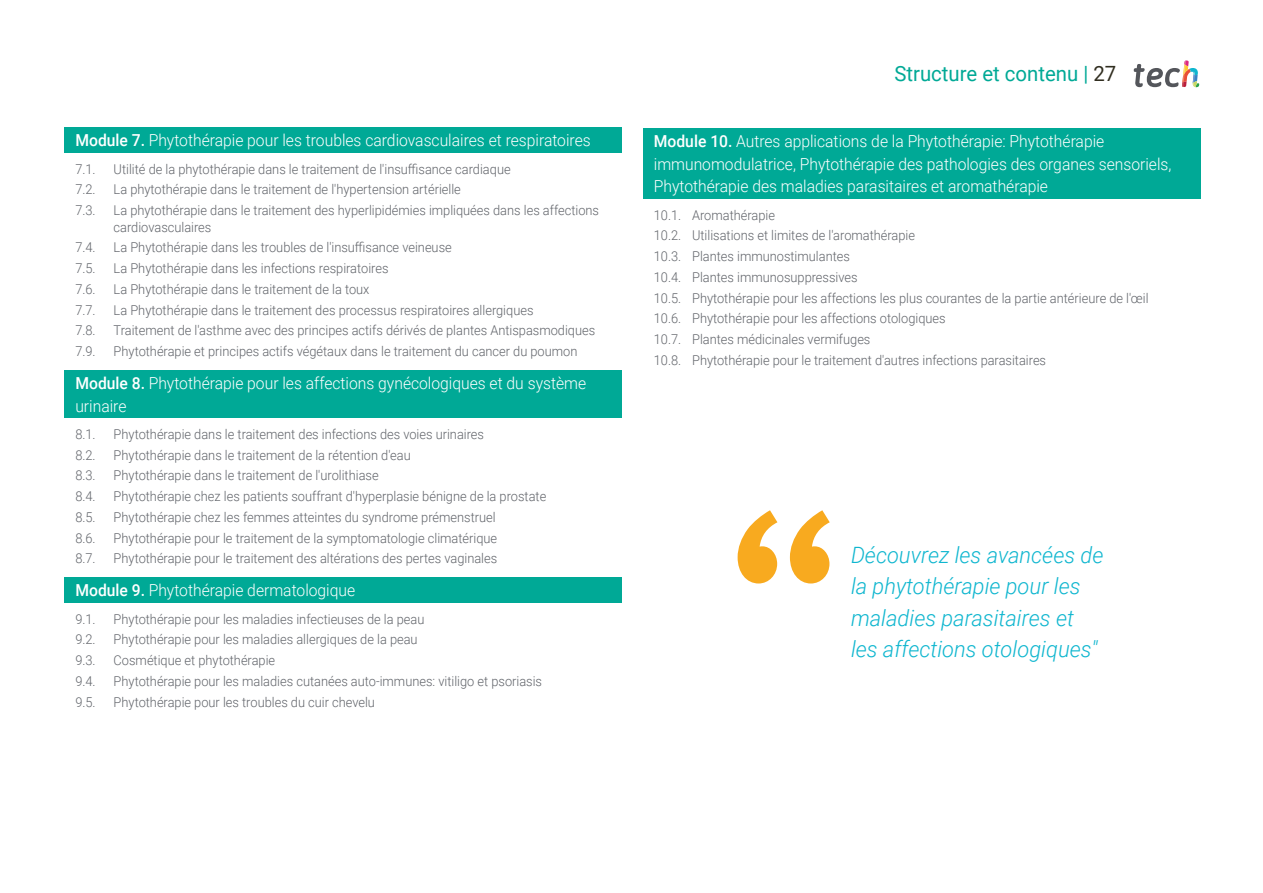
<style>
.page{position:relative;width:1263px;height:893px;background:#fff}
.page>*{position:absolute;margin:0;border:0;box-sizing:border-box;transform-origin:0 0}
.t1{font:italic 300 22.5px/31.5px "Roboto";color:#0fb6cf}
.t2{font:21px "Roboto";color:#00a996}
.t3{font:300 16.5px/22.5px "Roboto";color:#fff;scale:.95 1}
.t4{font:300 13.5px/20.7px "Roboto";color:#61646a;scale:.95 1}
.s1{font-weight:500}
.s2{color:#312e20}
</style>
<div class="page">
<div style="left:64px;top:128px;width:558px;height:25px;background:#00a996"></div>
<div style="left:64px;top:370px;width:558px;height:48px;background:#00a996"></div>
<div style="left:64px;top:578px;width:558px;height:25px;background:#00a996"></div>
<div style="left:643px;top:129px;width:557px;height:70px;background:#00a996"></div>
<svg style="left:738px;top:510px;width:92px;height:73px"></svg>
<svg style="left:1134px;top:61px;width:65px;height:27px"></svg>
<p class="t3" style="left:75px;top:129px;width:544px"><span class="s1">Module 7.</span> Phytothérapie pour les troubles cardiovasculaires et respiratoires</p>
<p class="t4" style="left:75px;top:158px;width:23px">7.1.</p>
<p class="t4" style="left:114px;top:158px;width:419px">Utilité de la phytothérapie dans le traitement de l'insuffisance cardiaque</p>
<p class="t4" style="left:75px;top:179px;width:23px">7.2.</p>
<p class="t4" style="left:114px;top:179px;width:367px">La phytothérapie dans le traitement de l'hypertension artérielle</p>
<p class="t4" style="left:75px;top:199px;width:23px">7.3.</p>
<p class="t4" style="left:114px;top:201px;width:512px;line-height:16.5px">La phytothérapie dans le traitement des hyperlipidémies impliquées dans les affections cardiovasculaires</p>
<p class="t4" style="left:75px;top:237px;width:23px">7.4.</p>
<p class="t4" style="left:114px;top:237px;width:357px">La Phytothérapie dans les troubles de l'insuffisance veineuse</p>
<p class="t4" style="left:75px;top:257px;width:23px">7.5.</p>
<p class="t4" style="left:114px;top:257px;width:291px">La Phytothérapie dans les infections respiratoires</p>
<p class="t4" style="left:75px;top:278px;width:23px">7.6.</p>
<p class="t4" style="left:114px;top:278px;width:271px">La Phytothérapie dans le traitement de la toux</p>
<p class="t4" style="left:75px;top:299px;width:23px">7.7.</p>
<p class="t4" style="left:114px;top:299px;width:443px">La Phytothérapie dans le traitement des processus respiratoires allergiques</p>
<p class="t4" style="left:75px;top:320px;width:23px">7.8.</p>
<p class="t4" style="left:114px;top:320px;width:508px">Traitement de l'asthme avec des principes actifs dérivés de plantes Antispasmodiques</p>
<p class="t4" style="left:75px;top:340px;width:23px">7.9.</p>
<p class="t4" style="left:114px;top:340px;width:490px">Phytothérapie et principes actifs végétaux dans le traitement du cancer du poumon</p>
<p class="t3" style="left:75px;top:371px;width:539px"><span class="s1">Module 8.</span> Phytothérapie pour les affections gynécologiques et du système urinaire</p>
<p class="t4" style="left:75px;top:423px;width:23px">8.1.</p>
<p class="t4" style="left:114px;top:423px;width:391px">Phytothérapie dans le traitement des infections des voies urinaires</p>
<p class="t4" style="left:75px;top:444px;width:23px">8.2.</p>
<p class="t4" style="left:114px;top:444px;width:314px">Phytothérapie dans le traitement de la rétention d'eau</p>
<p class="t4" style="left:75px;top:465px;width:23px">8.3.</p>
<p class="t4" style="left:114px;top:465px;width:280px">Phytothérapie dans le traitement de l'urolithiase</p>
<p class="t4" style="left:75px;top:485px;width:23px">8.4.</p>
<p class="t4" style="left:114px;top:485px;width:457px">Phytothérapie chez les patients souffrant d'hyperplasie bénigne de la prostate</p>
<p class="t4" style="left:75px;top:506px;width:23px">8.5.</p>
<p class="t4" style="left:114px;top:506px;width:404px">Phytothérapie chez les femmes atteintes du syndrome prémenstruel</p>
<p class="t4" style="left:75px;top:527px;width:23px">8.6.</p>
<p class="t4" style="left:114px;top:527px;width:405px">Phytothérapie pour le traitement de la symptomatologie climatérique</p>
<p class="t4" style="left:75px;top:548px;width:23px">8.7.</p>
<p class="t4" style="left:114px;top:548px;width:405px">Phytothérapie pour le traitement des altérations des pertes vaginales</p>
<p class="t3" style="left:75px;top:579px;width:296px"><span class="s1">Module 9.</span> Phytothérapie dermatologique</p>
<p class="t4" style="left:75px;top:608px;width:23px">9.1.</p>
<p class="t4" style="left:114px;top:608px;width:329px">Phytothérapie pour les maladies infectieuses de la peau</p>
<p class="t4" style="left:75px;top:629px;width:23px">9.2.</p>
<p class="t4" style="left:114px;top:629px;width:322px">Phytothérapie pour les maladies allergiques de la peau</p>
<p class="t4" style="left:75px;top:649px;width:23px">9.3.</p>
<p class="t4" style="left:114px;top:649px;width:172px">Cosmétique et phytothérapie</p>
<p class="t4" style="left:75px;top:670px;width:23px">9.4.</p>
<p class="t4" style="left:114px;top:670px;width:452px">Phytothérapie pour les maladies cutanées auto-immunes: vitiligo et psoriasis</p>
<p class="t4" style="left:75px;top:691px;width:23px">9.5.</p>
<p class="t4" style="left:114px;top:691px;width:277px">Phytothérapie pour les troubles du cuir chevelu</p>
<h2 class="t2" style="left:894px;top:59px;width:223px">Structure et contenu | <span class="s2">27</span></h2>
<p class="t3" style="left:654px;top:130px;width:546px"><span class="s1">Module 10.</span> Autres applications de la Phytothérapie: Phytothérapie immunomodulatrice, Phytothérapie des pathologies des organes sensoriels,<br>Phytothérapie des maladies parasitaires et aromathérapie</p>
<p class="t4" style="left:654px;top:204px;width:522px">10.1. Aromathérapie<br>10.2. Utilisations et limites de l'aromathérapie<br>10.3. Plantes immunostimulantes<br>10.4. Plantes immunosuppressives<br>10.5. Phytothérapie pour les affections les plus courantes de la partie antérieure de l'œil 10.6. Phytothérapie pour les affections otologiques<br>10.7. Plantes médicinales vermifuges<br>10.8. Phytothérapie pour le traitement d'autres infections parasitaires</p>
<h1 class="t1" style="left:851px;top:538px;width:254px">Découvrez les avancées de la phytothérapie pour les maladies parasitaires et les affections otologiques"</h1>
</div>
